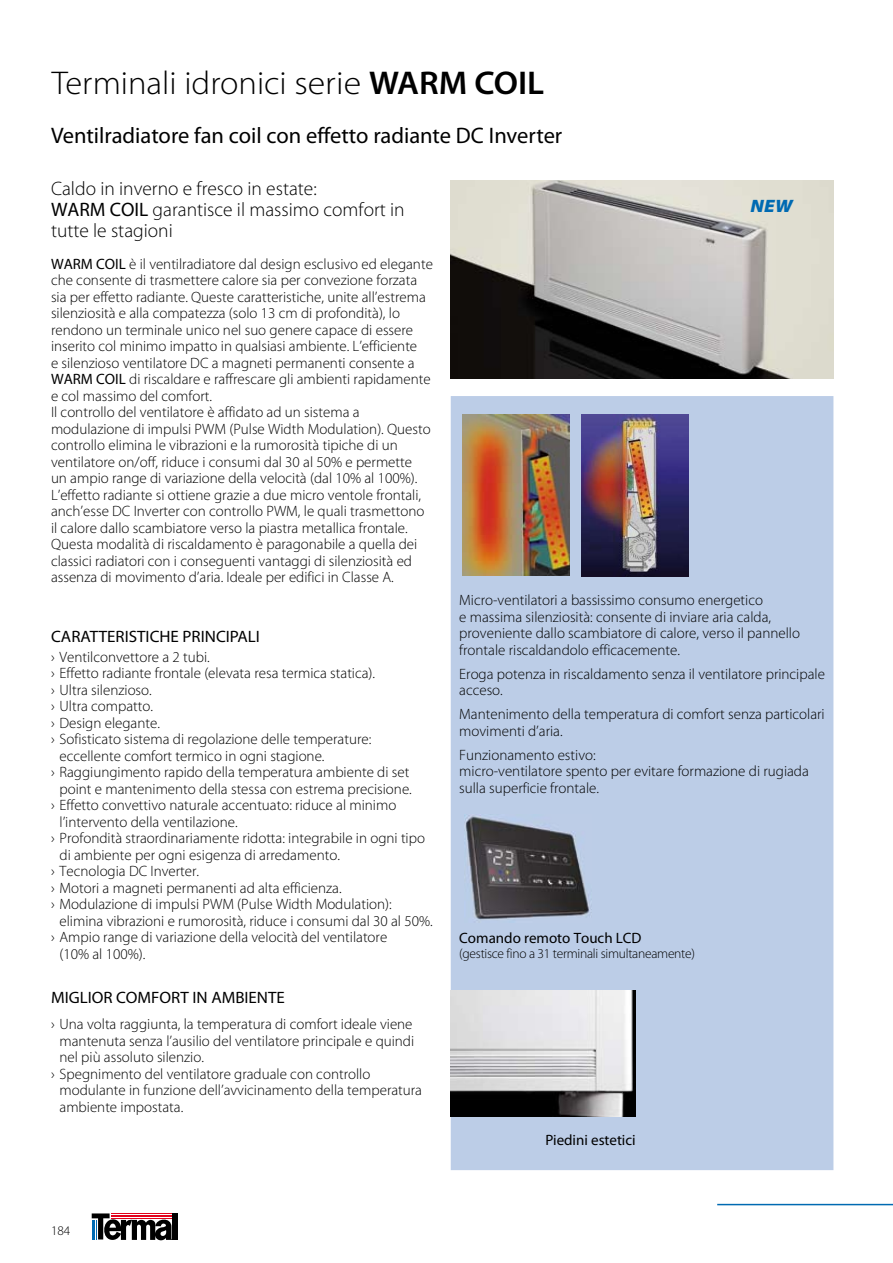
<style>
.page{position:relative;width:893px;height:1263px;background:#fff}
.page>*{position:absolute;margin:0;border:0;box-sizing:border-box;transform-origin:0 0}
.t1{font:300 33px "Myriad Pro";color:#000;scale:1.05 1}
.t2{font:22.5px "Myriad Pro";color:#000}
.t3{font:300 19.5px/21px "Myriad Pro";color:#000}
.t4{font:italic 900 18px "Myriad Pro";color:#006ab2;scale:1.1 1}
.t5{font:16.5px "Myriad Pro";color:#000}
.t6{font:300 15px/16.5px "Myriad Pro";color:#000}
.t7{font:15px "Myriad Pro";color:#000}
.t8{font:300 13.5px "Myriad Pro";letter-spacing:-.02em;color:#000}
.t9{font:300 13.2px "Myriad Pro";color:#000}
.s1{font-weight:600}
.s2{font-weight:400}
</style>
<div class="page">
<div style="left:173px;top:1213px;width:5px;height:27px;background:#000"></div>
<svg style="left:92px;top:1213px;width:81px;height:28px"></svg>
<hr style="left:717px;top:1204px;width:176px;height:1px;background:#006ab2">
<div style="left:451px;top:396px;width:382px;height:774px;background:#bccde7"></div>
<img style="left:451px;top:180px;width:382px;height:198px">
<img style="left:462px;top:414px;width:108px;height:162px">
<img style="left:581px;top:414px;width:108px;height:162px">
<img style="left:465px;top:815px;width:126px;height:107px">
<img style="left:451px;top:990px;width:184px;height:126px">
<h1 class="t1" style="left:52px;top:63px;width:470px">Terminali idronici serie <span class="s1">WARM COIL</span></h1>
<h2 class="t2" style="left:51px;top:121px;width:513px">Ventilradiatore fan coil con effetto radiante DC Inverter</h2>
<h3 class="t3" style="left:51px;top:177px;width:355px">Caldo in inverno e fresco in estate:<br><span class="s2">WARM COIL</span> garantisce il massimo comfort in tutte le stagioni</h3>
<p class="t6" style="left:51px;top:255px;width:383px"><span class="s2">WARM COIL</span> è il ventilradiatore dal design esclusivo ed elegante che consente di trasmettere calore sia per convezione forzata sia per effetto radiante. Queste caratteristiche, unite all’estrema silenziosità e alla compatezza (solo 13 cm di profondità), lo rendono un terminale unico nel suo genere capace di essere inserito col minimo impatto in qualsiasi ambiente. L’efficiente<br>e silenzioso ventilatore DC a magneti permanenti consente a <span class="s2">WARM COIL</span> di riscaldare e raffrescare gli ambienti rapidamente e col massimo del comfort.<br>Il controllo del ventilatore è affidato ad un sistema a modulazione di impulsi PWM (Pulse Width Modulation). Questo controllo elimina le vibrazioni e la rumorosità tipiche di un ventilatore on/off, riduce i consumi dal 30 al 50% e permette<br>un ampio range di variazione della velocità (dal 10% al 100%).<br>L’effetto radiante si ottiene grazie a due micro ventole frontali, anch’esse DC Inverter con controllo PWM, le quali trasmettono il calore dallo scambiatore verso la piastra metallica frontale.<br>Questa modalità di riscaldamento è paragonabile a quella dei classici radiatori con i conseguenti vantaggi di silenziosità ed assenza di movimento d’aria. Ideale per edifici in Classe A.</p>
<p class="t4" style="left:750px;top:193px;width:40px">NEW</p>
<p class="t5" style="left:51px;top:627px;width:210px">CARATTERISTICHE PRINCIPALI</p>
<p class="t6" style="left:51px;top:648px;width:160px">› Ventilconvettore a 2 tubi.</p>
<p class="t6" style="left:51px;top:665px;width:326px">› Effetto radiante frontale (elevata resa termica statica).</p>
<p class="t6" style="left:51px;top:681px;width:102px">› Ultra silenzioso.</p>
<p class="t6" style="left:51px;top:698px;width:104px">› Ultra compatto.</p>
<p class="t6" style="left:51px;top:714px;width:110px">› Design elegante.</p>
<p class="t6" style="left:51px;top:731px;width:322px">› Sofisticato sistema di regolazione delle temperature:</p>
<p class="t6" style="left:60px;top:747px;width:267px">eccellente comfort termico in ogni stagione.</p>
<p class="t6" style="left:51px;top:764px;width:360px">› Raggiungimento rapido della temperatura ambiente di set</p>
<p class="t6" style="left:60px;top:780px;width:354px">point e mantenimento della stessa con estrema precisione.</p>
<p class="t6" style="left:51px;top:797px;width:347px">› Effetto convettivo naturale accentuato: riduce al minimo</p>
<p class="t6" style="left:60px;top:813px;width:180px">l’intervento della ventilazione.</p>
<p class="t6" style="left:51px;top:830px;width:375px">› Profondità straordinariamente ridotta: integrabile in ogni tipo</p>
<p class="t6" style="left:60px;top:846px;width:282px">di ambiente per ogni esigenza di arredamento.</p>
<p class="t6" style="left:51px;top:863px;width:150px">› Tecnologia DC Inverter.</p>
<p class="t6" style="left:51px;top:879px;width:292px">› Motori a magneti permanenti ad alta efficienza.</p>
<p class="t6" style="left:51px;top:896px;width:342px">› Modulazione di impulsi PWM (Pulse Width Modulation):</p>
<p class="t6" style="left:60px;top:912px;width:375px">elimina vibrazioni e rumorosità, riduce i consumi dal 30 al 50%.</p>
<p class="t6" style="left:51px;top:929px;width:338px">› Ampio range di variazione della velocità del ventilatore</p>
<p class="t6" style="left:60px;top:945px;width:87px">(10% al 100%).</p>
<p class="t5" style="left:51px;top:987px;width:235px">MIGLIOR COMFORT IN AMBIENTE</p>
<p class="t6" style="left:51px;top:1016px;width:363px">› Una volta raggiunta, la temperatura di comfort ideale viene</p>
<p class="t6" style="left:60px;top:1032px;width:356px">mantenuta senza l’ausilio del ventilatore principale e quindi</p>
<p class="t6" style="left:60px;top:1049px;width:146px">nel più assoluto silenzio.</p>
<p class="t6" style="left:51px;top:1065px;width:321px">› Spegnimento del ventilatore graduale con controllo</p>
<p class="t6" style="left:60px;top:1082px;width:364px">modulante in funzione dell’avvicinamento della temperatura</p>
<p class="t6" style="left:60px;top:1098px;width:125px">ambiente impostata.</p>
<p class="t6" style="left:459px;top:592px;width:342px">Micro-ventilatori a bassissimo consumo energetico<br>e massima silenziosità: consente di inviare aria calda, proveniente dallo scambiatore di calore, verso il pannello frontale riscaldandolo efficacemente.</p>
<p class="t6" style="left:459px;top:665px;width:367px">Eroga potenza in riscaldamento senza il ventilatore principale acceso.</p>
<p class="t6" style="left:459px;top:706px;width:367px">Mantenimento della temperatura di comfort senza particolari movimenti d’aria.</p>
<p class="t6" style="left:459px;top:746px;width:351px">Funzionamento estivo:<br>micro-ventilatore spento per evitare formazione di rugiada sulla superficie frontale.</p>
<p class="t7" style="left:459px;top:928px;width:184px">Comando remoto Touch LCD</p>
<p class="t8" style="left:459px;top:945px;width:237px">(gestisce fino a 31 terminali simultaneamente)</p>
<p class="t7" style="left:545px;top:1131px;width:92px">Piedini estetici</p>
<p class="t9" style="left:51px;top:1223px;width:21px">184</p>
</div>
